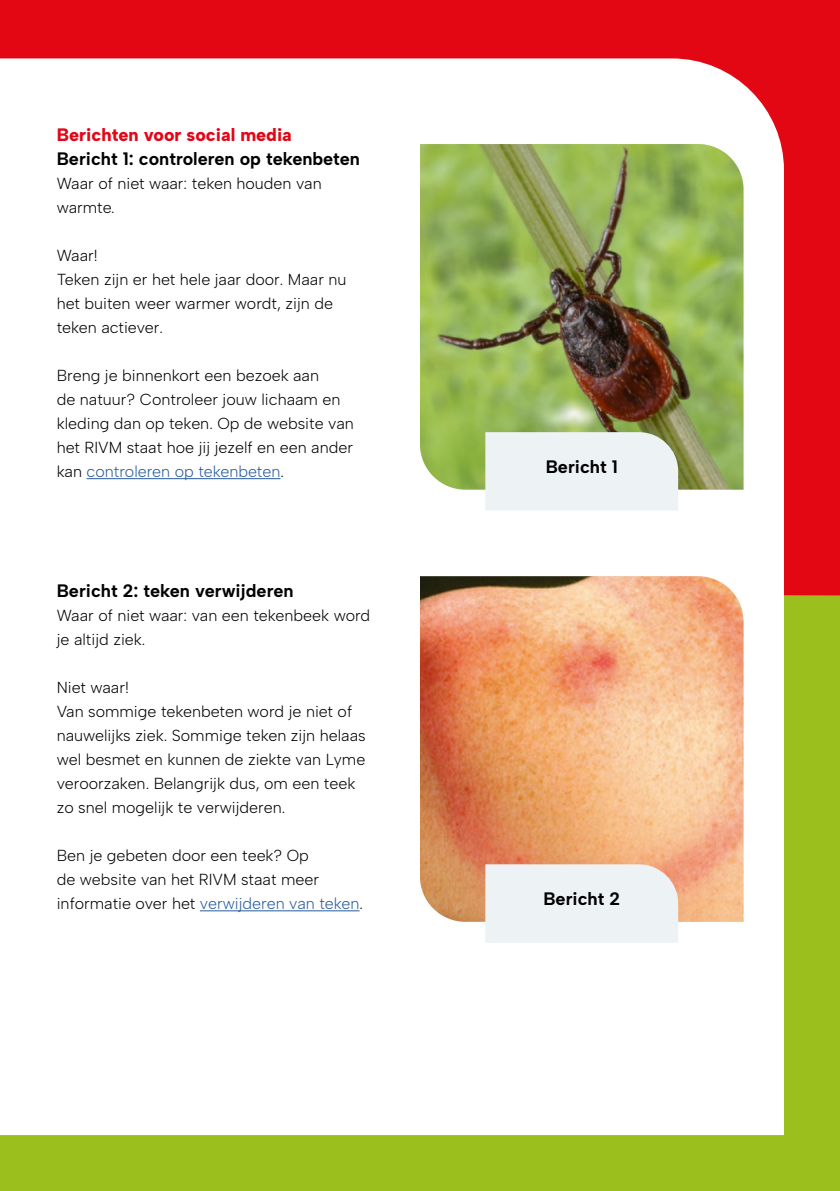
<style>
.page{position:relative;width:840px;height:1191px;background:#fff}
.page>*{position:absolute;margin:0;border:0;box-sizing:border-box;transform-origin:0 0}
.t1{font:700 18px "Albert Sans";color:#010202}
.t2{font:800 18px "Albert Sans";color:#e30617}
.t3{font:700 18px "Albert Sans";color:#000}
.t4{font:300 16px/24px "Albert Sans";color:#000}
.s1{color:#275b9b}
</style>
<div class="page">
<div style="left:0;top:539px;width:839px;height:652px;background:#9bbf1d"></div>
<div style="left:0;top:0;width:839px;height:595px;background:#e30613"></div>
<div style="left:0;top:58px;width:783px;height:1077px;background:#fff"></div>
<hr style="left:86px;top:478px;width:194px;height:1px;background:#275b9b">
<hr style="left:200px;top:910px;width:159px;height:1px;background:#275b9b">
<img style="left:420px;top:576px;width:323px;height:345px">
<img style="left:420px;top:144px;width:323px;height:345px">
<div style="left:485px;top:432px;width:192px;height:78px;background:#edf2f5"></div>
<div style="left:485px;top:864px;width:192px;height:78px;background:#edf2f5"></div>
<p class="t2" style="left:57px;top:124px;width:236px">Berichten voor social media</p>
<p class="t1" style="left:57px;top:148px;width:304px">Bericht 1: controleren op tekenbeten</p>
<p class="t4" style="left:57px;top:171px;width:266px">Waar of niet waar: teken houden van warmte.</p>
<p class="t4" style="left:57px;top:243px;width:291px">Waar!<br>Teken zijn er het hele jaar door. Maar nu het buiten weer warmer wordt, zijn de teken actiever.</p>
<p class="t4" style="left:57px;top:363px;width:298px">Breng je binnenkort een bezoek aan<br>de natuur? Controleer jouw lichaam en kleding dan op teken. Op de website van het RIVM staat hoe jij jezelf en een ander kan <span class="s1">controleren op tekenbeten</span>.</p>
<p class="t1" style="left:57px;top:580px;width:238px">Bericht 2: teken verwijderen</p>
<p class="t4" style="left:57px;top:603px;width:315px">Waar of niet waar: van een tekenbeek word je altijd ziek.</p>
<p class="t4" style="left:57px;top:675px;width:310px">Niet waar!<br>Van sommige tekenbeten word je niet of nauwelijks ziek. Sommige teken zijn helaas wel besmet en kunnen de ziekte van Lyme veroorzaken. Belangrijk dus, om een teek zo snel mogelijk te verwijderen.</p>
<p class="t4" style="left:57px;top:843px;width:307px">Ben je gebeten door een teek? Op<br>de website van het RIVM staat meer informatie over het <span class="s1">verwijderen van teken</span>.</p>
<p class="t3" style="left:545px;top:456px;width:73px">Bericht 1</p>
<p class="t3" style="left:543px;top:888px;width:78px">Bericht 2</p>
</div>
